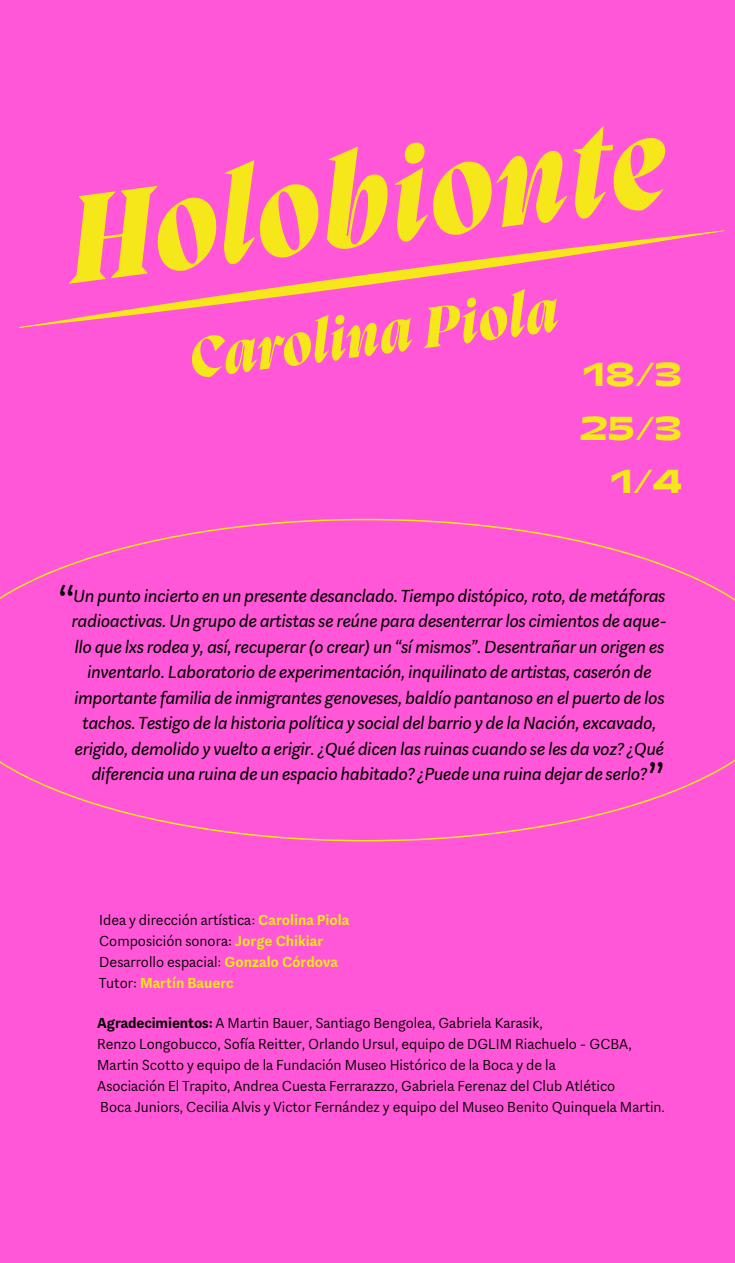
<style>
.page{position:relative;width:735px;height:1263px;background:#fff}
.page>*{position:absolute;margin:0;border:0;box-sizing:border-box;transform-origin:0 0}
.t1{font:italic 800 126.75px "Migra";color:#f6e71a}
.t2{font:italic 800 58.65px "Migra";color:#f6e71a}
.t3{font:300 46.5px "Aspen";color:#000}
.t4{font:900 33.15px/53.6px "Adieu";color:#f6e71a;text-align:right}
.t5{font:italic 18px/25.5px "Aspen";letter-spacing:-.02em;color:#000;text-align:center}
.t6{font:300 15px/21px "Aspen";color:#000}
.s1{font-weight:700;color:#f6e71a}
.s2{font-weight:700;color:#ff57d7}
.s3{font-weight:700}
</style>
<div class="page">
<div style="left:0;top:0;width:734px;height:1263px;background:#ff57d7"></div>
<svg style="left:20px;top:231px;width:704px;height:96px"></svg>
<svg style="left:0;top:519px;width:734px;height:322px"></svg>
<h1 class="t1" style="left:59px;top:159px;width:602px;rotate:-7deg">Holobionte</h1>
<h2 class="t2" style="left:185px;top:321px;width:373px;rotate:-7deg">Carolina Piola</h2>
<h3 class="t4" style="left:579px;top:348px;width:103px">18/3<br>25/3<br>1/4</h3>
<h3 class="t3" style="left:58px;top:573px;width:18px">“</h3>
<p class="t5" style="left:72px;top:582px;width:596px">Un punto incierto en un presente desanclado. Tiempo distópico, roto, de metáforas radioactivas. Un grupo de artistas se reúne para desenterrar los cimientos de aque&shy;llo que lxs rodea y, así, recuperar (o crear) un “sí mismos”. Desentrañar un origen es inventarlo. Laboratorio de experimentación, inquilinato de artistas, caserón de importante familia de inmigrantes genoveses, baldío pantanoso en el puerto de los tachos. Testigo de la historia política y social del barrio y de la Nación, excavado, erigido, demolido y vuelto a erigir. ¿Qué dicen las ruinas cuando se les da voz? ¿Qué diferencia una ruina de un espacio habitado? ¿Puede una ruina dejar de serlo?</p>
<h3 class="t3" style="left:648px;top:751px;width:18px">”</h3>
<p class="t6" style="left:99px;top:909px;width:251px">Idea y dirección artística: <span class="s1">Carolina Piola </span>Composición sonora: <span class="s1">Jorge Chikiar </span>Desarrollo espacial: <span class="s1">Gonzalo Córdova </span>Tutor: <span class="s1">Martín Bauerc</span><span class="s2">io Ruiz</span></p>
<p class="t6" style="left:97px;top:1012px;width:569px"><span class="s3">Agradecimientos:</span> A Martin Bauer, Santiago Bengolea, Gabriela Karasik,<br>Renzo Longobucco, Sofía Reitter, Orlando Ursul, equipo de DGLIM Riachuelo - GCBA, Martin Scotto y equipo de la Fundación Museo Histórico de la Boca y de la<br>Asociación El Trapito, Andrea Cuesta Ferrarazzo, Gabriela Ferenaz del Club Atlético<br>Boca Juniors, Cecilia Alvis y Victor Fernández y equipo del Museo Benito Quinquela Martin.</p>
</div>
